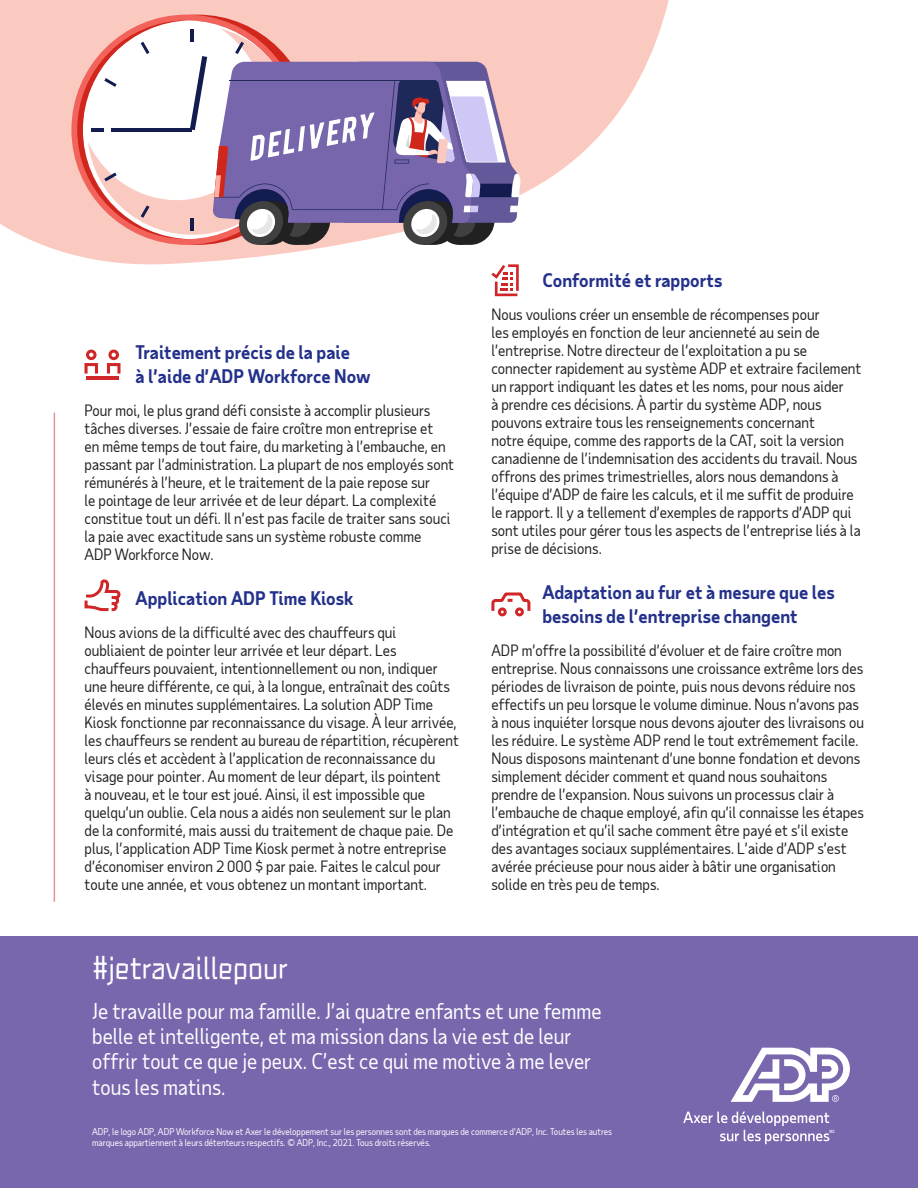
<style>
.page{position:relative;width:918px;height:1188px;background:#fff}
.page>*{position:absolute;margin:0;border:0;box-sizing:border-box;transform-origin:0 0}
.t1{font:30px "Taub Display 30";color:#fff}
.t2{font:21px/25.2px "Taub Sans";color:#fff}
.t3{font:700 18px/24px "Taub Sans";color:#24318b}
.t4{font:15px/18px "Taub Sans";color:#202121}
.t5{font:9px/10.8px "Taub Sans";color:#fff}
</style>
<div class="page">
<hr style="left:54px;top:413px;width:1px;height:489px;background:#d02627">
<svg style="left:0;top:0;width:669px;height:265px;fill:#fac9bf"></svg>
<div style="left:0;top:936px;width:918px;height:252px;background:#7967ae"></div>
<svg style="left:71px;top:15px;width:231px;height:230px"></svg>
<svg style="left:88px;top:29px;width:433px;height:216px"></svg>
<svg style="left:491px;top:264px;width:28px;height:32px"></svg>
<svg style="left:491px;top:592px;width:40px;height:25px"></svg>
<hr style="left:86px;top:377px;width:33px;height:3px;background:#d02627">
<svg style="left:107px;top:350px;width:14px;height:24px"></svg>
<svg style="left:85px;top:350px;width:13px;height:24px"></svg>
<svg style="left:84px;top:580px;width:37px;height:32px"></svg>
<svg style="left:683px;top:1112px;width:152px;height:32px"></svg>
<svg style="left:731px;top:1048px;width:119px;height:54px"></svg>
<p class="t3" style="left:136px;top:340px;width:237px">Traitement précis de la paie<br>à l’aide d’ADP Workforce Now</p>
<p class="t4" style="left:85px;top:401px;width:371px">Pour moi, le plus grand défi consiste à accomplir plusieurs tâches diverses. J’essaie de faire croître mon entreprise et<br>en même temps de tout faire, du marketing à l’embauche, en passant par l’administration. La plupart de nos employés sont rémunérés à l’heure, et le traitement de la paie repose sur<br>le pointage de leur arrivée et de leur départ. La complexité constitue tout un défi. Il n’est pas facile de traiter sans souci la paie avec exactitude sans un système robuste comme<br>ADP Workforce Now.</p>
<p class="t3" style="left:136px;top:586px;width:220px">Application ADP Time Kiosk</p>
<p class="t4" style="left:85px;top:623px;width:376px">Nous avions de la difficulté avec des chauffeurs qui oubliaient de pointer leur arrivée et leur départ. Les chauffeurs pouvaient, intentionnellement ou non, indiquer une heure différente, ce qui, à la longue, entraînait des coûts élevés en minutes supplémentaires. La solution ADP Time Kiosk fonctionne par reconnaissance du visage. À leur arrivée, les chauffeurs se rendent au bureau de répartition, récupèrent leurs clés et accèdent à l’application de reconnaissance du visage pour pointer. Au moment de leur départ, ils pointent<br>à nouveau, et le tour est joué. Ainsi, il est impossible que quelqu’un oublie. Cela nous a aidés non seulement sur le plan de la conformité, mais aussi du traitement de chaque paie. De plus, l’application ADP Time Kiosk permet à notre entreprise d’économiser environ 2 000 $ par paie. Faites le calcul pour toute une année, et vous obtenez un montant important.</p>
<p class="t1" style="left:92px;top:949px;width:198px">#jetravaillepour</p>
<p class="t3" style="left:542px;top:268px;width:181px">Conformité et rapports</p>
<p class="t4" style="left:491px;top:305px;width:372px">Nous voulions créer un ensemble de récompenses pour<br>les employés en fonction de leur ancienneté au sein de l’entreprise. Notre directeur de l’exploitation a pu se connecter rapidement au système ADP et extraire facilement un rapport indiquant les dates et les noms, pour nous aider<br>à prendre ces décisions. À partir du système ADP, nous pouvons extraire tous les renseignements concernant<br>notre équipe, comme des rapports de la CAT, soit la version canadienne de l’indemnisation des accidents du travail. Nous offrons des primes trimestrielles, alors nous demandons à l’équipe d’ADP de faire les calculs, et il me suffit de produire le rapport. Il y a tellement d’exemples de rapports d’ADP qui sont utiles pour gérer tous les aspects de l’entreprise liés à la prise de décisions.</p>
<p class="t3" style="left:542px;top:580px;width:294px">Adaptation au fur et à mesure que les besoins de l’entreprise changent</p>
<p class="t4" style="left:491px;top:641px;width:374px">ADP m’offre la possibilité d’évoluer et de faire croître mon entreprise. Nous connaissons une croissance extrême lors des périodes de livraison de pointe, puis nous devons réduire nos effectifs un peu lorsque le volume diminue. Nous n’avons pas à nous inquiéter lorsque nous devons ajouter des livraisons ou les réduire. Le système ADP rend le tout extrêmement facile.<br>Nous disposons maintenant d’une bonne fondation et devons simplement décider comment et quand nous souhaitons prendre de l’expansion. Nous suivons un processus clair à l’embauche de chaque employé, afin qu’il connaisse les étapes d’intégration et qu’il sache comment être payé et s’il existe des avantages sociaux supplémentaires. L’aide d’ADP s’est avérée précieuse pour nous aider à bâtir une organisation solide en très peu de temps.</p>
<p class="t2" style="left:92px;top:998px;width:511px">Je travaille pour ma famille. J’ai quatre enfants et une femme belle et intelligente, et ma mission dans la vie est de leur offrir tout ce que je peux. C’est ce qui me motive à me lever tous les matins.</p>
<p class="t5" style="left:92px;top:1126px;width:521px">ADP, le logo ADP, ADP Workforce Now et Axer le développement sur les personnes sont des marques de commerce d’ADP, Inc. Toutes les autres marques appartiennent à leurs détenteurs respectifs. © ADP, Inc., 2021. Tous droits réservés.</p>
</div>
